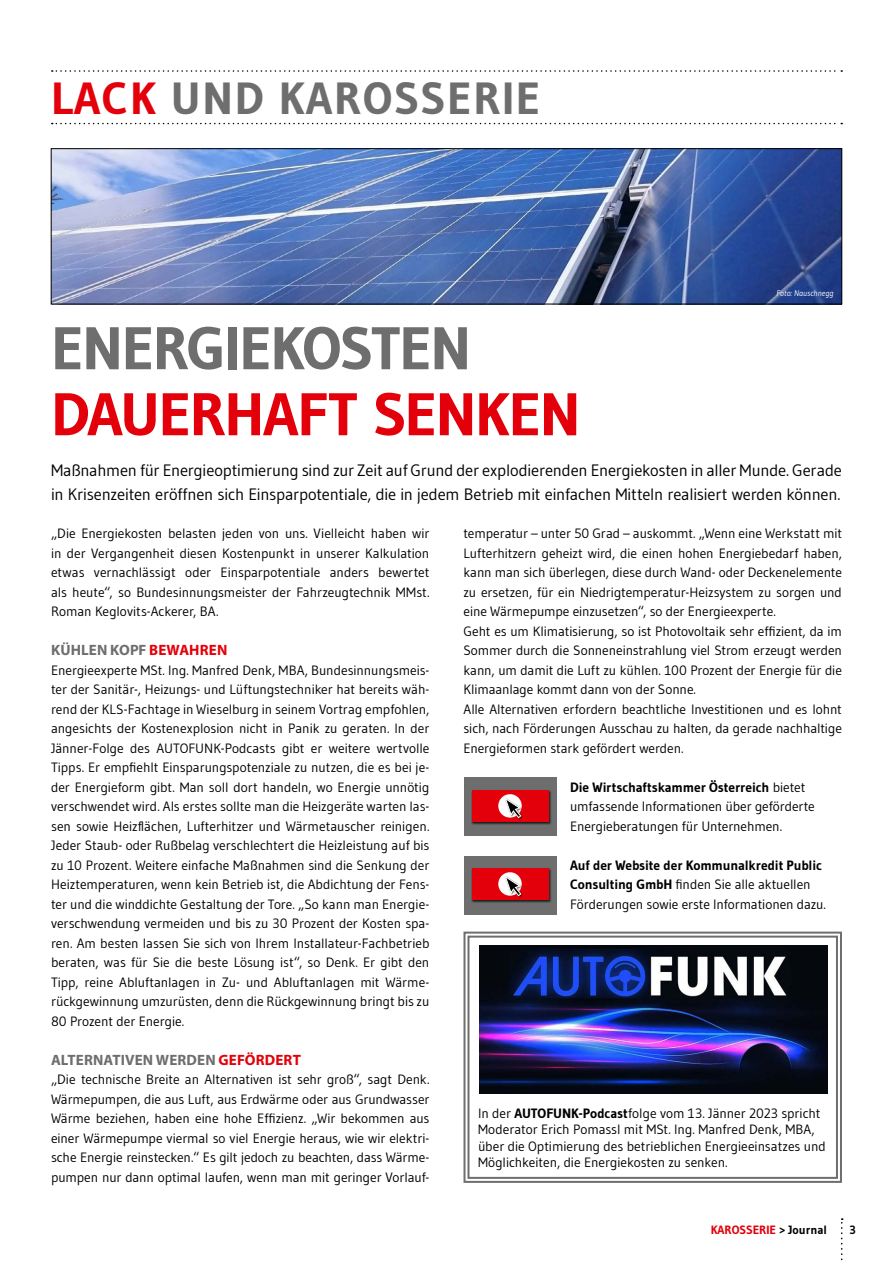
<style>
.page{position:relative;width:893px;height:1263px;background:#fff}
.page>*{position:absolute;margin:0;border:0;box-sizing:border-box;transform-origin:0 0}
.t1{font:700 60px/66px "Gudea";letter-spacing:-.025em;color:#e3000b}
.t2{font:700 45px "Gudea";letter-spacing:.04em;color:#6e6e6e}
.t3{font:16.5px/24px "Gudea";letter-spacing:-.01em;color:#000}
.t4{font:700 15px "Myriad Pro";letter-spacing:.01em;color:#6e6e6e}
.t5{font:13.5px/19.5px "Gudea";letter-spacing:-.005em;color:#000;text-align:justify}
.t6{font:700 12px "Gudea";color:#e3000b}
.t7{font:700 12px "Gudea";color:#000}
.t8{font:italic 8.25px "Gudea";color:#fff}
.s1{color:#e3000b}
.s2{color:#6e6e6e}
.s3{font-weight:700}
.s4{color:#000}
</style>
<div class="page">
<svg style="left:841px;top:1218px;width:2px;height:43px"></svg>
<svg style="left:52px;top:70px;width:790px;height:2px"></svg>
<svg style="left:52px;top:123px;width:790px;height:1px"></svg>
<svg style="left:463px;top:931px;width:379px;height:252px"></svg>
<div style="left:467px;top:936px;width:371px;height:243px;border:2px solid #6e6e6e"></div>
<img style="left:479px;top:946px;width:348px;height:148px">
<img style="left:53px;top:150px;width:787px;height:152px">
<div style="left:51px;top:148px;width:791px;height:156px;border:1px solid #000"></div>
<div style="left:464px;top:778px;width:93px;height:58px;background:#6e6e6e"></div>
<div style="left:471px;top:789px;width:80px;height:36px;background:#000;opacity:.75"></div>
<div style="left:472px;top:790px;width:76px;height:32px;background:#e3000b"></div>
<svg style="left:498px;top:794px;width:24px;height:24px"></svg>
<div style="left:504px;top:797px;width:19px;height:23px;background:#000;opacity:.6"></div>
<svg style="left:504px;top:796px;width:18px;height:23px"></svg>
<div style="left:464px;top:856px;width:93px;height:58px;background:#6e6e6e"></div>
<div style="left:471px;top:867px;width:80px;height:36px;background:#000;opacity:.75"></div>
<div style="left:472px;top:868px;width:76px;height:32px;background:#e3000b"></div>
<svg style="left:498px;top:872px;width:24px;height:24px"></svg>
<div style="left:504px;top:875px;width:19px;height:23px;background:#000;opacity:.6"></div>
<svg style="left:504px;top:875px;width:18px;height:22px"></svg>
<p class="t2" style="left:51px;top:71px;width:491px"><span class="s1">LACK</span> UND KAROSSERIE</p>
<p class="t1" style="left:51px;top:315px;width:531px"><span class="s2">ENERGIEKOSTEN<br></span>DAUERHAFT SENKEN</p>
<p class="t8" style="left:777px;top:288px;width:58px">Foto: Nauschnegg</p>
<p class="t3" style="left:51px;top:457px;width:792px">Maßnahmen für Energieoptimierung sind zur Zeit auf Grund der explodierenden Energiekosten in aller Munde. Gerade in Krisenzeiten eröffnen sich Einsparpotentiale, die in jedem Betrieb mit einfachen Mitteln realisiert werden können.</p>
<p class="t5" style="left:51px;top:523px;width:380px">„Die Energiekosten belasten jeden von uns. Vielleicht haben wir in der Vergangenheit diesen Kostenpunkt in unserer Kalkulation etwas vernachlässigt oder Einsparpotentiale anders bewertet als heute“, so Bundesinnungsmeister der Fahrzeugtechnik MMst.<br>Roman Keglovits-Ackerer, BA.</p>
<p class="t4" style="left:51px;top:640px;width:178px">KÜHLEN KOPF <span class="s1">BEWAHREN</span></p>
<p class="t5" style="left:51px;top:660px;width:380px">Energieexperte MSt. Ing. Manfred Denk, MBA, Bundesinnungsmeis&shy;ter der Sanitär-, Heizungs- und Lüftungstechniker hat bereits wäh&shy;rend der KLS-Fachtage in Wieselburg in seinem Vortrag empfohlen, angesichts der Kostenexplosion nicht in Panik zu geraten. In der Jänner-Folge des AUTOFUNK-Podcasts gibt er weitere wertvolle Tipps. Er empfiehlt Einsparungspotenziale zu nutzen, die es bei je&shy;der Energieform gibt. Man soll dort handeln, wo Energie unnötig verschwendet wird. Als erstes sollte man die Heizgeräte warten las&shy;sen sowie Heizflächen, Lufterhitzer und Wärmetauscher reinigen.<br>Jeder Staub- oder Rußbelag verschlechtert die Heizleistung auf bis zu 10 Prozent. Weitere einfache Maßnahmen sind die Senkung der Heiztemperaturen, wenn kein Betrieb ist, die Abdichtung der Fens&shy;ter und die winddichte Gestaltung der Tore. „So kann man Energie&shy;verschwendung vermeiden und bis zu 30 Prozent der Kosten spa&shy;ren. Am besten lassen Sie sich von Ihrem Installateur-Fachbetrieb beraten, was für Sie die beste Lösung ist“, so Denk. Er gibt den Tipp, reine Abluftanlagen in Zu- und Abluftanlagen mit Wärme&shy;rückgewinnung umzurüsten, denn die Rückgewinnung bringt bis zu 80 Prozent der Energie.</p>
<p class="t4" style="left:51px;top:1050px;width:251px">ALTERNATIVEN WERDEN <span class="s1">GEFÖRDERT</span></p>
<p class="t5" style="left:51px;top:1069px;width:380px">„Die technische Breite an Alternativen ist sehr groß“, sagt Denk.<br>Wärmepumpen, die aus Luft, aus Erdwärme oder aus Grundwasser Wärme beziehen, haben eine hohe Effizienz. „Wir bekommen aus einer Wärmepumpe viermal so viel Energie heraus, wie wir elektri&shy;sche Energie reinstecken.“ Es gilt jedoch zu beachten, dass Wärme&shy;pumpen nur dann optimal laufen, wenn man mit geringer Vorlauf-</p>
<p class="t5" style="left:463px;top:523px;width:380px">temperatur – unter 50 Grad – auskommt. „Wenn eine Werkstatt mit Lufterhitzern geheizt wird, die einen hohen Energiebedarf haben, kann man sich überlegen, diese durch Wand- oder Deckenelemente zu ersetzen, für ein Niedrigtemperatur-Heizsystem zu sorgen und eine Wärmepumpe einzusetzen“, so der Energieexperte.</p>
<p class="t5" style="left:463px;top:621px;width:380px">Geht es um Klimatisierung, so ist Photovoltaik sehr effizient, da im Sommer durch die Sonneneinstrahlung viel Strom erzeugt werden kann, um damit die Luft zu kühlen. 100 Prozent der Energie für die Klimaanlage kommt dann von der Sonne.</p>
<p class="t5" style="left:463px;top:699px;width:380px">Alle Alternativen erfordern beachtliche Investitionen und es lohnt sich, nach Förderungen Ausschau zu halten, da gerade nachhaltige Energieformen stark gefördert werden.</p>
<p class="t5" style="left:570px;top:777px;width:246px;text-align:left"><span class="s3">Die Wirtschaftskammer Österreich</span> bietet umfassende Informationen über geförderte<br>Energieberatungen für Unternehmen.</p>
<p class="t5" style="left:570px;top:855px;width:257px;text-align:left"><span class="s3">Auf der Website der Kommunalkredit Public<br>Consulting GmbH</span> finden Sie alle aktuellen<br>Förderungen sowie erste Informationen dazu.</p>
<p class="t5" style="left:478px;top:1105px;width:349px;line-height:16.2px;text-align:left">In der <span class="s3">AUTOFUNK-Podcast</span>folge vom 13. Jänner 2023 spricht Moderator Erich Pomassl mit MSt. Ing. Manfred Denk, MBA, über die Optimierung des betrieblichen Energieeinsatzes und Möglichkeiten, die Energiekosten zu senken.</p>
<p class="t6" style="left:711px;top:1222px;width:118px">KAROSSERIE <span class="s4">&gt; Journal</span></p>
<p class="t7" style="left:849px;top:1222px;width:8px">3</p>
</div>
